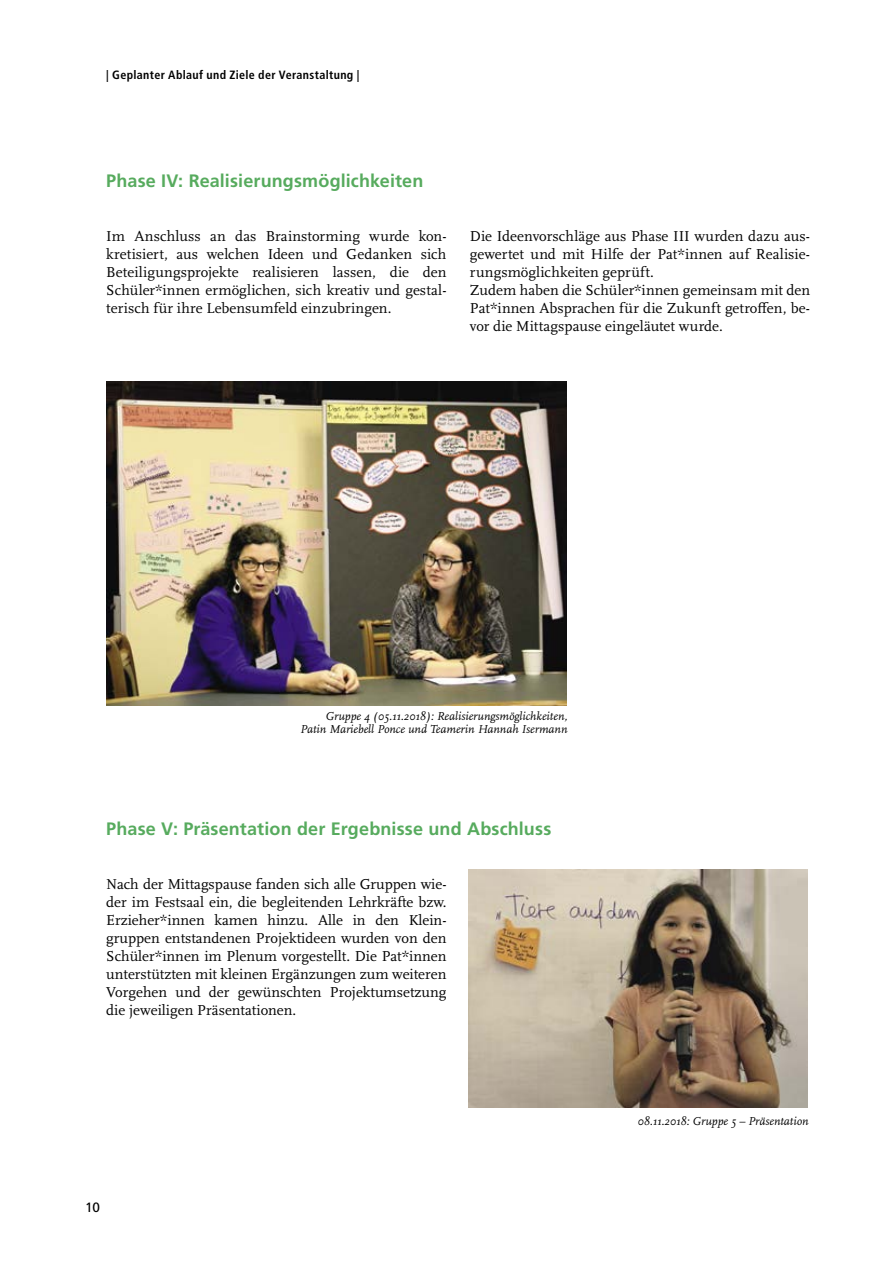
<style>
.page{position:relative;width:893px;height:1263px;background:#fff}
.page>*{position:absolute;margin:0;border:0;box-sizing:border-box;transform-origin:0 0}
.t1{font:700 18px "Frutiger";letter-spacing:.01em;color:#57ab5e}
.t2{font:15px/18px "Scala Pro";color:#000;text-align:justify}
.t3{font:13.5px "Frutiger";color:#000}
.t4{font:italic 12px/13.2px "Scala Pro";color:#000;text-align:right}
.t5{font:700 condensed 12px "Frutiger";letter-spacing:.025em;color:#000}
</style>
<div class="page">
<img style="left:106px;top:381px;width:461px;height:325px">
<img style="left:469px;top:870px;width:338px;height:237px">
<p class="t5" style="left:106px;top:67px;width:255px">| Geplanter Ablauf und Ziele der Veranstaltung |</p>
<p class="t1" style="left:106px;top:170px;width:318px">Phase IV: Realisierungsmöglichkeiten</p>
<p class="t2" style="left:106px;top:227px;width:342px">Im Anschluss an das Brainstorming wurde kon&shy;kretisiert, aus welchen Ideen und Gedanken sich Beteiligungsprojekte realisieren lassen, die den Schüler*innen ermöglichen, sich kreativ und gestal&shy;terisch für ihre Lebensumfeld einzubringen.</p>
<p class="t2" style="left:470px;top:227px;width:342px;text-align:left">Die Ideenvorschläge aus Phase III wurden dazu aus&shy;gewertet und mit Hilfe der Pat*innen auf Realisie&shy;rungsmöglichkeiten geprüft.<br>Zudem haben die Schüler*innen gemeinsam mit den Pat*innen Absprachen für die Zukunft getroffen, be&shy;vor die Mittagspause eingeläutet wurde.</p>
<p class="t4" style="left:300px;top:710px;width:269px">Gruppe 4 (05.11.2018): Realisierungsmöglichkeiten,<br>Patin Mariebell Ponce und Teamerin Hannah Isermann</p>
<p class="t1" style="left:106px;top:818px;width:447px">Phase V: Präsentation der Ergebnisse und Abschluss</p>
<p class="t2" style="left:106px;top:875px;width:342px">Nach der Mittagspause fanden sich alle Gruppen wie&shy;der im Festsaal ein, die begleitenden Lehrkräfte bzw.<br>Erzieher*innen kamen hinzu. Alle in den Klein&shy;gruppen entstandenen Projektideen wurden von den Schüler*innen im Plenum vorgestellt. Die Pat*innen unterstützten mit kleinen Ergänzungen zum weiteren Vorgehen und der gewünschten Projektumsetzung die jeweiligen Präsentationen.</p>
<p class="t3" style="left:85px;top:1199px;width:17px">10</p>
<p class="t4" style="left:637px;top:1114px;width:173px">08.11.2018: Gruppe 5 – Präsentation</p>
</div>
